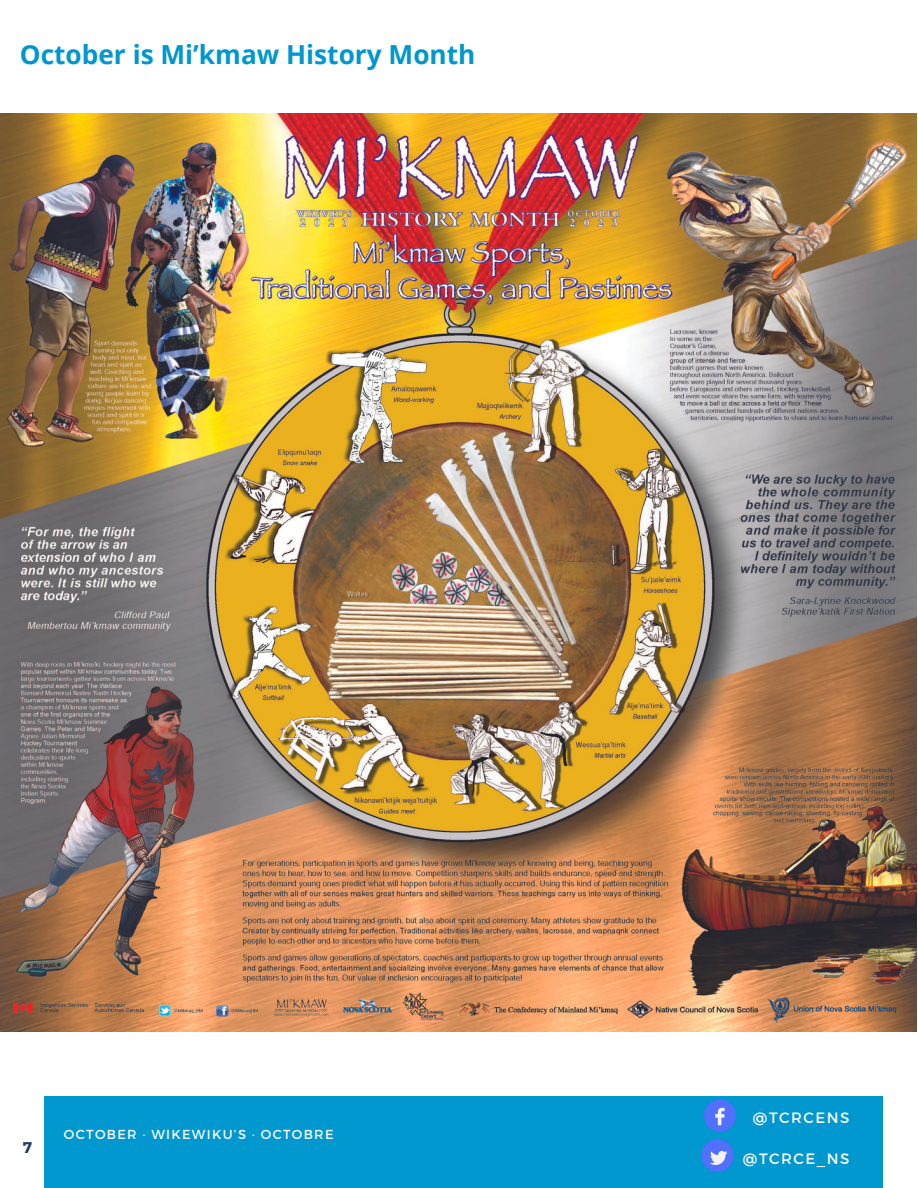
<style>
.page{position:relative;width:918px;height:1188px;background:#fff}
.page>*{position:absolute;margin:0;border:0;box-sizing:border-box;transform-origin:0 0}
.t1{font:700 26.25px "Open Sans";color:#0097d0}
.t2{font:700 15.6px "Montserrat";color:#1f4165}
.t3{font:15px "Montserrat";letter-spacing:.1em;color:#fafafa}
.t4{font:13.05px "Montserrat";letter-spacing:.1em;color:#fafafa}
</style>
<div class="page">
<div style="left:44px;top:1096px;width:838px;height:92px;background:#0197cf"></div>
<img style="left:704px;top:1099px;width:33px;height:32px">
<img style="left:701px;top:1139px;width:32px;height:32px">
<img style="left:0;top:113px;width:917px;height:918px">
<p class="t1" style="left:20px;top:36px;width:457px">October is Mi’kmaw History Month</p>
<p class="t2" style="left:23px;top:1138px;width:11px">7</p>
<p class="t4" style="left:64px;top:1126px;width:271px">OCTOBER · WIKEWIKU’S · OCTOBRE</p>
<p class="t3" style="left:753px;top:1108px;width:98px">@TCRCENS</p>
<p class="t3" style="left:743px;top:1149px;width:108px">@TCRCE_NS</p>
</div>
